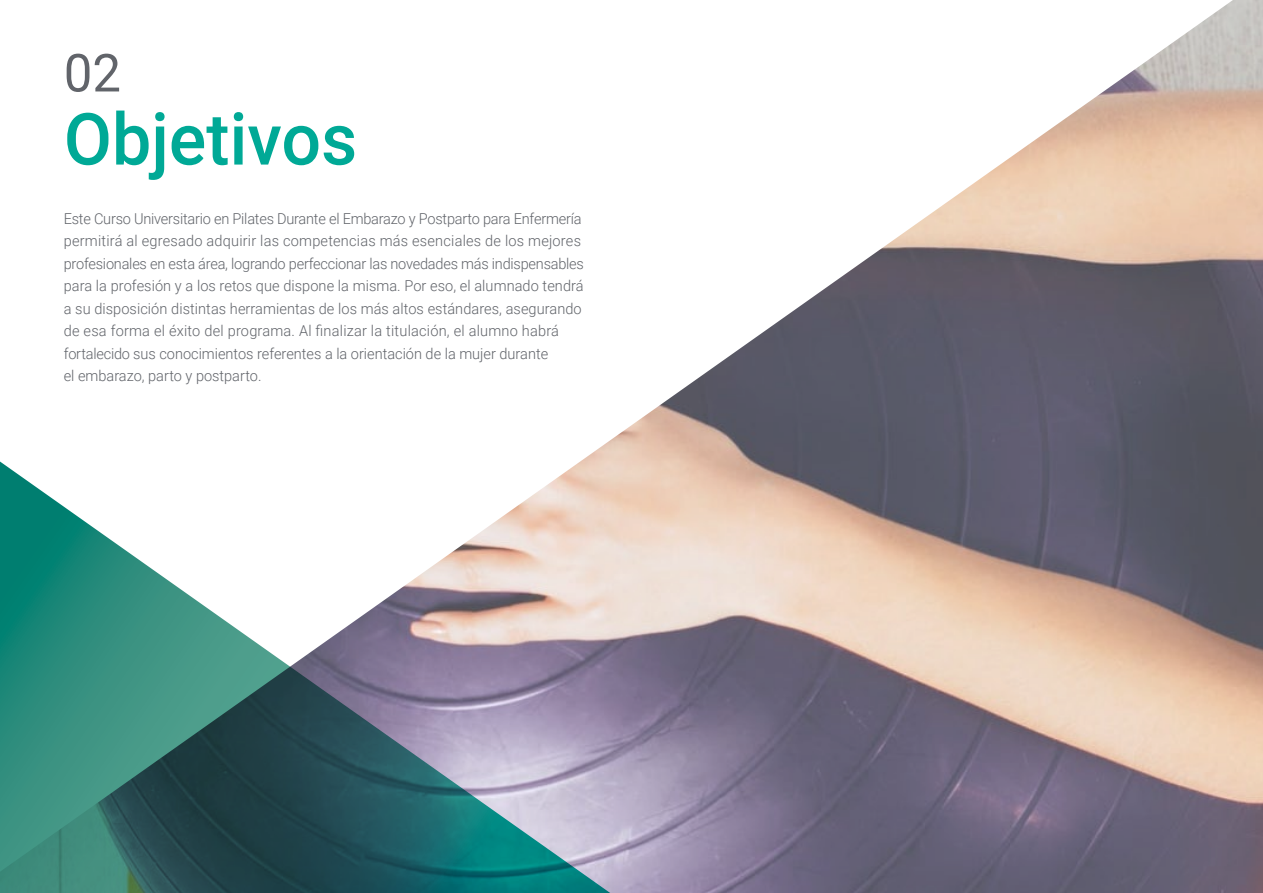
<style>
.page{position:relative;width:1263px;height:893px;background:#fff}
.page>*{position:absolute;margin:0;border:0;box-sizing:border-box;transform-origin:0 0}
.t1{font:500 72px "Roboto";color:#00a996}
.t2{font:52.5px "Roboto";color:#61646a}
.t3{font:300 15px/22.5px "Roboto";color:#61646a}
</style>
<div class="page">
<img style="left:602px;top:0;width:661px;height:893px">
<svg style="left:0;top:446px;width:640px;height:447px"></svg>
<h2 class="t2" style="left:64px;top:36px;width:59px">02</h2>
<h1 class="t1" style="left:64px;top:89px;width:295px">Objetivos</h1>
<p class="t3" style="left:64px;top:207px;width:522px">Este Curso Universitario en Pilates Durante el Embarazo y Postparto para Enfermería permitirá al egresado adquirir las competencias más esenciales de los mejores profesionales en esta área, logrando perfeccionar las novedades más indispensables para la profesión y a los retos que dispone la misma. Por eso, el alumnado tendrá a su disposición distintas herramientas de los más altos estándares, asegurando de esa forma el éxito del programa. Al finalizar la titulación, el alumno habrá fortalecido sus conocimientos referentes a la orientación de la mujer durante<br>el embarazo, parto y postparto.</p>
</div>
